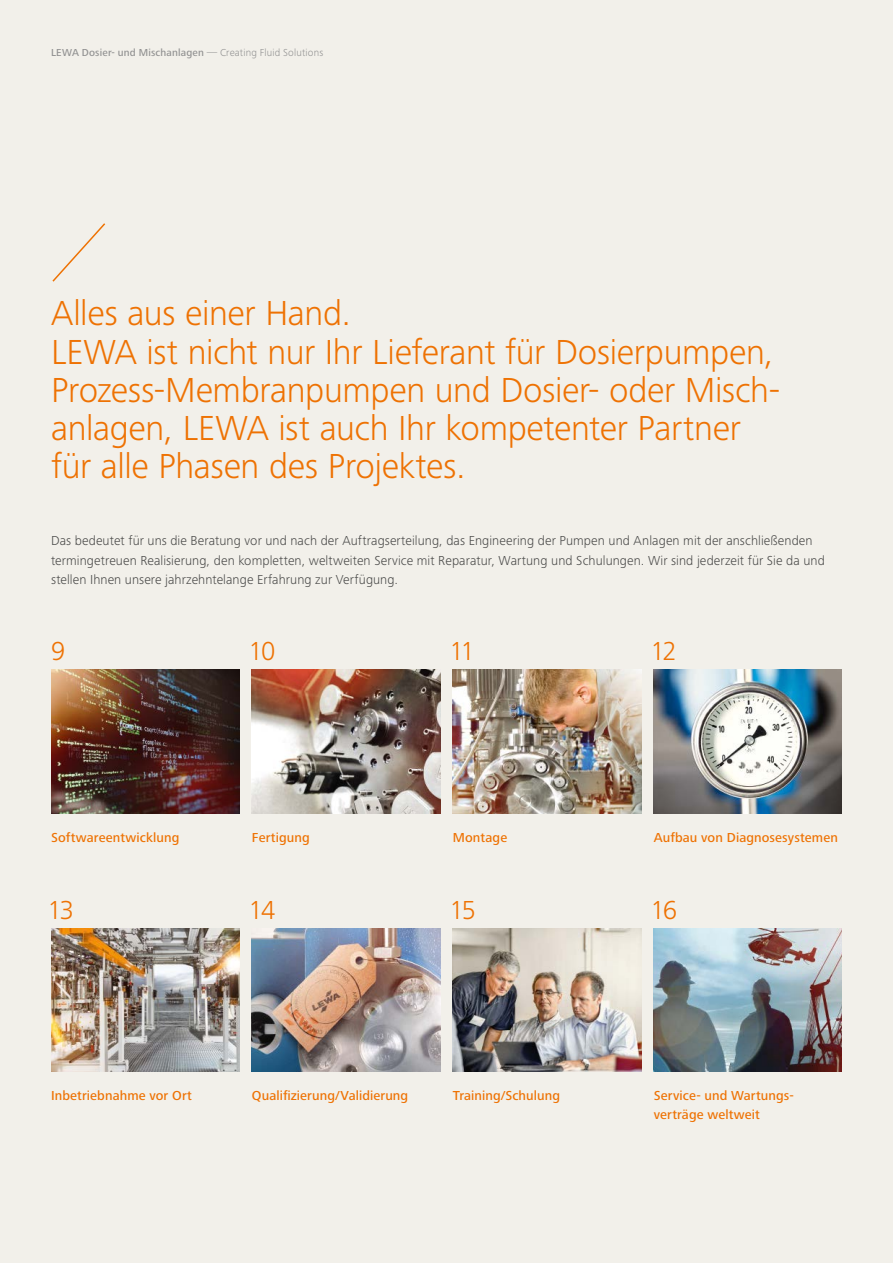
<style>
.page{position:relative;width:893px;height:1263px;background:#f2f0ea}
.page>*{position:absolute;margin:0;border:0;box-sizing:border-box;transform-origin:0 0}
.t1{font:300 36px/38.2px "Frutiger Next LTW1 G";letter-spacing:-.01em;color:#ee7203}
.t2{font:300 27px "Frutiger Next LTW1 G";letter-spacing:-.075em;color:#ee7203}
.t3{font:300 13.5px/19.2px "Frutiger Next LTW1 G";letter-spacing:.005em;color:#4a4a49}
.t4{font:500 13.5px/19.2px "Frutiger Next LTW1 G";letter-spacing:.01em;color:#ee7203}
.t5{font:500 10.5px "Frutiger Next LTW1 G";letter-spacing:.015em;color:#929292}
.s1{font-weight:300}
</style>
<div class="page">
<img style="left:654px;top:670px;width:188px;height:143px">
<img style="left:654px;top:928px;width:188px;height:143px">
<img style="left:453px;top:670px;width:188px;height:143px">
<img style="left:453px;top:928px;width:188px;height:143px">
<img style="left:252px;top:928px;width:188px;height:143px">
<img style="left:252px;top:670px;width:188px;height:143px">
<img style="left:51px;top:670px;width:188px;height:143px">
<img style="left:51px;top:928px;width:188px;height:143px">
<svg style="left:52px;top:223px;width:54px;height:59px"></svg>
<p class="t5" style="left:51px;top:47px;width:274px">LEWA Dosier- und Mischanlagen <span class="s1">— Creating Fluid Solutions</span></p>
<h1 class="t1" style="left:51px;top:294px;width:731px">Alles aus einer Hand.<br>LEWA ist nicht nur Ihr Lieferant für Dosierpumpen, Prozess-Membranpumpen und Dosier- oder Misch&shy;anlagen, LEWA ist auch Ihr kompetenter Partner für alle Phasen des Projektes.</h1>
<p class="t3" style="left:51px;top:531px;width:775px">Das bedeutet für uns die Beratung vor und nach der Auftragserteilung, das Engineering der Pumpen und Anlagen mit der anschließenden termingetreuen Realisierung, den kompletten, weltweiten Service mit Reparatur, Wartung und Schulungen. Wir sind jederzeit für Sie da und stellen Ihnen unsere jahrzehntelange Erfahrung zur Verfügung.</p>
<h2 class="t2" style="left:51px;top:636px;width:16px">9</h2>
<h2 class="t2" style="left:249px;top:636px;width:29px">10</h2>
<h2 class="t2" style="left:449px;top:636px;width:27px">11</h2>
<h2 class="t2" style="left:650px;top:636px;width:28px">12</h2>
<p class="t4" style="left:51px;top:828px;width:130px">Softwareentwicklung</p>
<p class="t4" style="left:252px;top:828px;width:59px">Fertigung</p>
<p class="t4" style="left:453px;top:828px;width:56px">Montage</p>
<p class="t4" style="left:654px;top:828px;width:186px">Aufbau von Diagnosesystemen</p>
<h2 class="t2" style="left:48px;top:894px;width:28px">13</h2>
<h2 class="t2" style="left:249px;top:894px;width:28px">14</h2>
<h2 class="t2" style="left:449px;top:894px;width:28px">15</h2>
<h2 class="t2" style="left:650px;top:894px;width:28px">16</h2>
<p class="t4" style="left:51px;top:1087px;width:142px">Inbetriebnahme vor Ort</p>
<p class="t4" style="left:252px;top:1087px;width:158px">Qualifizierung/Validierung</p>
<p class="t4" style="left:453px;top:1087px;width:109px">Training/Schulung</p>
<p class="t4" style="left:654px;top:1087px;width:141px">Service- und Wartungs&shy;verträge weltweit</p>
</div>
